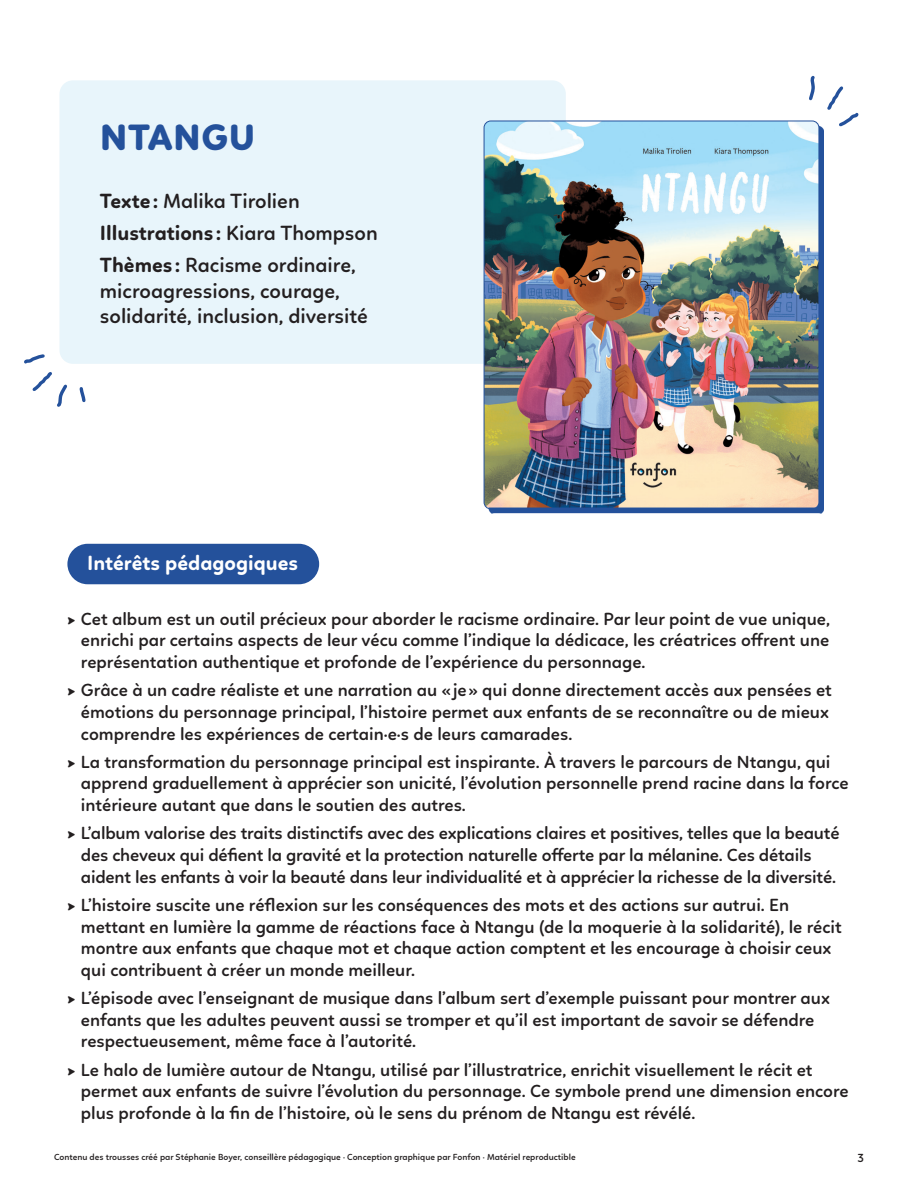
<style>
.page{position:relative;width:918px;height:1188px;background:#fff}
.page>*{position:absolute;margin:0;border:0;box-sizing:border-box;transform-origin:0 0}
.t1{font:800 37.5px "Linotte";letter-spacing:.015em;color:#24519b}
.t2{font:600 21px/32px "Linotte";color:#231f20}
.t3{font:700 21px "Linotte";color:#fff}
.t4{font:600 18px/21.6px "Linotte";color:#231f20}
.t5{font:600 12px "Linotte";color:#231f20}
.t6{font:600 9px "Linotte";color:#231f20}
.s1{font-weight:700}
</style>
<div class="page">
<div style="left:59px;top:80px;width:507px;height:284px;background:#e8f5fb;border-radius:14px"></div>
<div style="left:67px;top:544px;width:252px;height:40px;background:#24519b;border-radius:20px"></div>
<div style="left:489px;top:126px;width:335px;height:388px;background:#24519b"></div>
<img style="left:484px;top:121px;width:335px;height:387px">
<div style="left:484px;top:121px;width:335px;height:388px;border:1px solid #24519b;border-radius:7px"></div>
<svg style="left:24px;top:352px;width:46px;height:55px"></svg>
<svg style="left:79px;top:387px;width:7px;height:16px"></svg>
<svg style="left:809px;top:75px;width:6px;height:26px"></svg>
<svg style="left:827px;top:86px;width:32px;height:41px"></svg>
<h1 class="t1" style="left:100px;top:114px;width:156px">NTANGU</h1>
<p class="t2" style="left:100px;top:185px;width:279px"><span class="s1">Texte:</span> Malika Tirolien<br><span class="s1">Illustrations :</span> Kiara Thompson<br><span class="s1">Thèmes :</span> Racisme ordinaire,</p>
<p class="t2" style="left:100px;top:278px;width:270px;line-height:25.2px">microagressions, courage, solidarité, inclusion, diversité</p>
<p class="t3" style="left:87px;top:551px;width:213px">Intérêts pédagogiques</p>
<p class="t4" style="left:81px;top:608px;width:751px;text-align:justify;text-indent:-14px">► Cet album est un outil précieux pour aborder le racisme ordinaire. Par leur point de vue unique, enrichi par certains aspects de leur vécu comme l’indique la dédicace, les créatrices offrent une représentation authentique et profonde de l’expérience du personnage.</p>
<p class="t4" style="left:81px;top:679px;width:752px;text-indent:-13px">► Grâce à un cadre réaliste et une narration au « je» qui donne directement accès aux pensées et émotions du personnage principal, l’histoire permet aux enfants de se reconnaître ou de mieux comprendre les expériences de certain·e·s de leurs camarades.</p>
<p class="t4" style="left:81px;top:751px;width:769px;text-indent:-14px">► La transformation du personnage principal est inspirante. À travers le parcours de Ntangu, qui apprend graduellement à apprécier son unicité, l’évolution personnelle prend racine dans la force intérieure autant que dans le soutien des autres.</p>
<p class="t4" style="left:81px;top:822px;width:760px;text-indent:-14px">► L’album valorise des traits distinctifs avec des explications claires et positives, telles que la beauté des cheveux qui défient la gravité et la protection naturelle offerte par la mélanine. Ces détails aident les enfants à voir la beauté dans leur individualité et à apprécier la richesse de la diversité.</p>
<p class="t4" style="left:81px;top:894px;width:762px;text-indent:-14px">► L’histoire suscite une réflexion sur les conséquences des mots et des actions sur autrui. En mettant en lumière la gamme de réactions face à Ntangu (de la moquerie à la solidarité), le récit montre aux enfants que chaque mot et chaque action comptent et les encourage à choisir ceux qui contribuent à créer un monde meilleur.</p>
<p class="t4" style="left:81px;top:987px;width:751px;text-indent:-14px">► L’épisode avec l’enseignant de musique dans l’album sert d’exemple puissant pour montrer aux enfants que les adultes peuvent aussi se tromper et qu’il est important de savoir se défendre respectueusement, même face à l’autorité.</p>
<p class="t4" style="left:81px;top:1059px;width:769px;text-indent:-14px">► Le halo de lumière autour de Ntangu, utilisé par l’illustratrice, enrichit visuellement le récit et permet aux enfants de suivre l’évolution du personnage. Ce symbole prend une dimension encore plus profonde à la fin de l’histoire, où le sens du prénom de Ntangu est révélé.</p>
<p class="t6" style="left:54px;top:1152px;width:523px">Contenu des trousses créé par Stéphanie Boyer, conseillère pédagogique · Conception graphique par Fonfon · Matériel reproductible</p>
<p class="t5" style="left:858px;top:1151px;width:8px">3</p>
</div>
